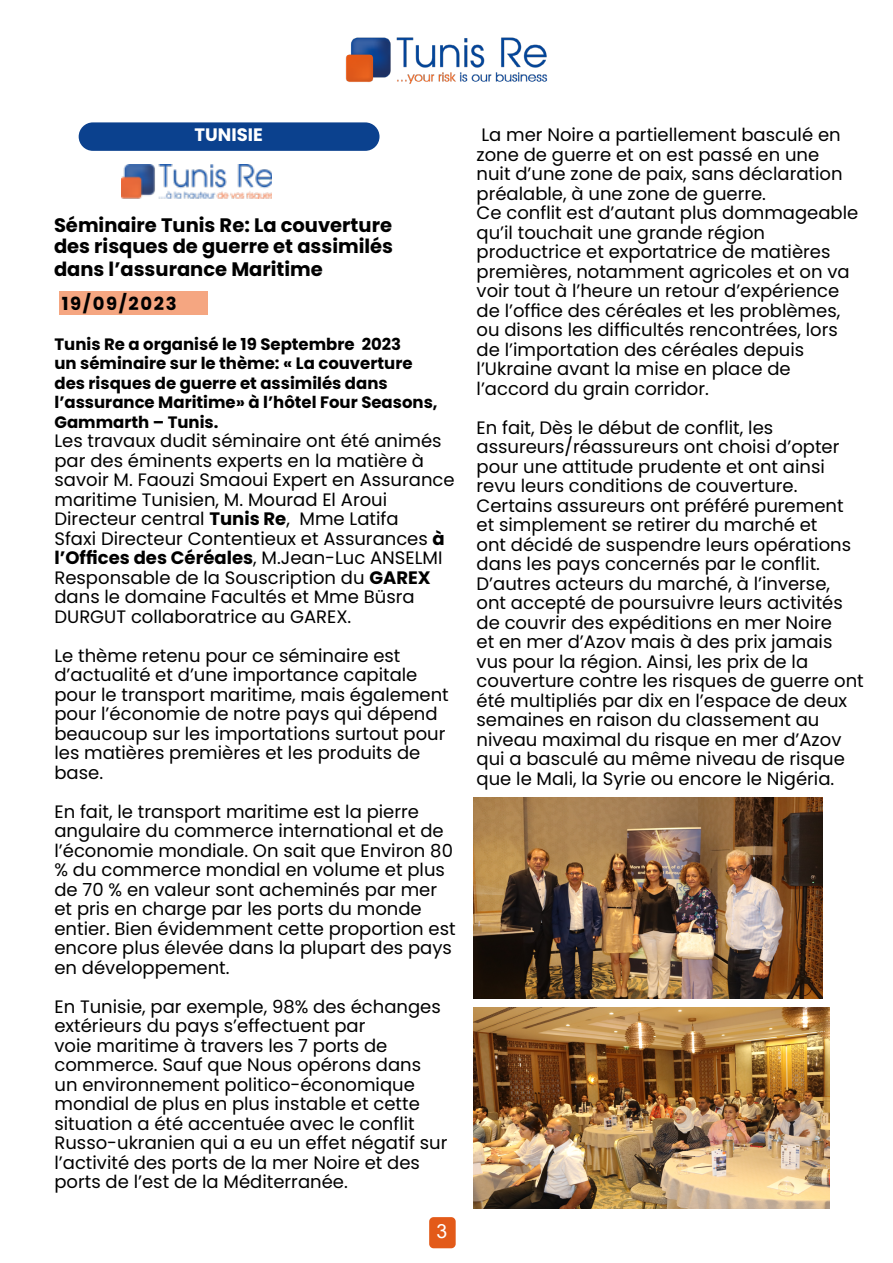
<style>
.page{position:relative;width:893px;height:1263px;background:#fff}
.page>*{position:absolute;margin:0;border:0;box-sizing:border-box;transform-origin:0 0}
.t1{font:700 19.5px/21px "Poppins";color:#000}
.t2{font:19.5px "Arial";color:#fff}
.t3{font:18px/19.5px "Poppins";color:#000}
.t4{font:700 18px "Poppins";letter-spacing:.09em;color:#000}
.t5{font:700 18px "Poppins";color:#fff}
.t6{font:700 16.5px/19.5px "Poppins";color:#000}
.s1{font-weight:700}
</style>
<div class="page">
<img style="left:345px;top:37px;width:203px;height:107px">
<div style="left:429px;top:1217px;width:27px;height:31px;background:#e35a19;border-radius:4px"></div>
<div style="left:59px;top:291px;width:149px;height:24px;background:#f5a681"></div>
<div style="left:79px;top:122px;width:300px;height:29px;background:#0b418e;border-radius:14px"></div>
<img style="left:122px;top:164px;width:150px;height:35px">
<img style="left:473px;top:797px;width:349px;height:201px">
<img style="left:474px;top:1008px;width:355px;height:201px">
<p class="t5" style="left:195px;top:125px;width:70px">TUNISIE</p>
<p class="t1" style="left:54px;top:215px;width:341px">Séminaire Tunis Re: La couverture des risques de guerre et assimilés</p>
<p class="t1" style="left:54px;top:259px;width:270px">dans l’assurance Maritime</p>
<p class="t4" style="left:62px;top:293px;width:116px">19/09/2023</p>
<p class="t6" style="left:54px;top:334px;width:385px">Tunis Re a organisé le 19 Septembre 2023<br>un séminaire sur le thème: « La couverture des risques de guerre et assimilés dans l’assurance Maritime» à l’hôtel Four Seasons, Gammarth – Tunis.</p>
<p class="t3" style="left:54px;top:431px;width:402px">Les travaux dudit séminaire ont été animés par des éminents experts en la matière à savoir M. Faouzi Smaoui Expert en Assurance maritime Tunisien, M. Mourad El Aroui Directeur central <span class="s1">Tunis Re</span>, Mme Latifa<br>Sfaxi Directeur Contentieux et Assurances <span class="s1">à l’Offices des Céréales</span>, M.Jean-Luc ANSELMI Responsable de la Souscription du <span class="s1">GAREX </span>dans le domaine Facultés et Mme Büsra DURGUT collaboratrice au GAREX.</p>
<p class="t3" style="left:54px;top:646px;width:396px">Le thème retenu pour ce séminaire est d’actualité et d’une importance capitale pour le transport maritime, mais également pour l’économie de notre pays qui dépend beaucoup sur les importations surtout pour les matières premières et les produits de base.</p>
<p class="t3" style="left:54px;top:802px;width:403px">En fait, le transport maritime est la pierre angulaire du commerce international et de l’économie mondiale. On sait que Environ 80 % du commerce mondial en volume et plus de 70 % en valeur sont acheminés par mer et pris en charge par les ports du monde entier. Bien évidemment cette proportion est encore plus élevée dans la plupart des pays en développement.</p>
<p class="t3" style="left:54px;top:997px;width:394px">En Tunisie, par exemple, 98% des échanges extérieurs du pays s’effectuent par<br>voie maritime à travers les 7 ports de commerce. Sauf que Nous opérons dans un environnement politico-économique mondial de plus en plus instable et cette situation a été accentuée avec le conflit Russo-ukranien qui a eu un effet négatif sur l’activité des ports de la mer Noire et des ports de l’est de la Méditerranée.</p>
<p class="t2" style="left:436px;top:1218px;width:12px">3</p>
<p class="t3" style="left:477px;top:125px;width:383px">La mer Noire a partiellement basculé en zone de guerre et on est passé en une<br>nuit d’une zone de paix, sans déclaration préalable, à une zone de guerre.<br>Ce conflit est d’autant plus dommageable qu’il touchait une grande région productrice et exportatrice de matières premières, notamment agricoles et on va voir tout à l’heure un retour d’expérience de l’office des céréales et les problèmes, ou disons les difficultés rencontrées, lors de l’importation des céréales depuis l’Ukraine avant la mise en place de l’accord du grain corridor.</p>
<p class="t3" style="left:477px;top:418px;width:389px">En fait, Dès le début de conflit, les assureurs/réassureurs ont choisi d’opter pour une attitude prudente et ont ainsi revu leurs conditions de couverture.<br>Certains assureurs ont préféré purement et simplement se retirer du marché et<br>ont décidé de suspendre leurs opérations dans les pays concernés par le conflit.<br>D’autres acteurs du marché, à l’inverse, ont accepté de poursuivre leurs activités de couvrir des expéditions en mer Noire<br>et en mer d’Azov mais à des prix jamais vus pour la région. Ainsi, les prix de la couverture contre les risques de guerre ont été multipliés par dix en l’espace de deux semaines en raison du classement au niveau maximal du risque en mer d’Azov qui a basculé au même niveau de risque que le Mali, la Syrie ou encore le Nigéria.</p>
</div>
